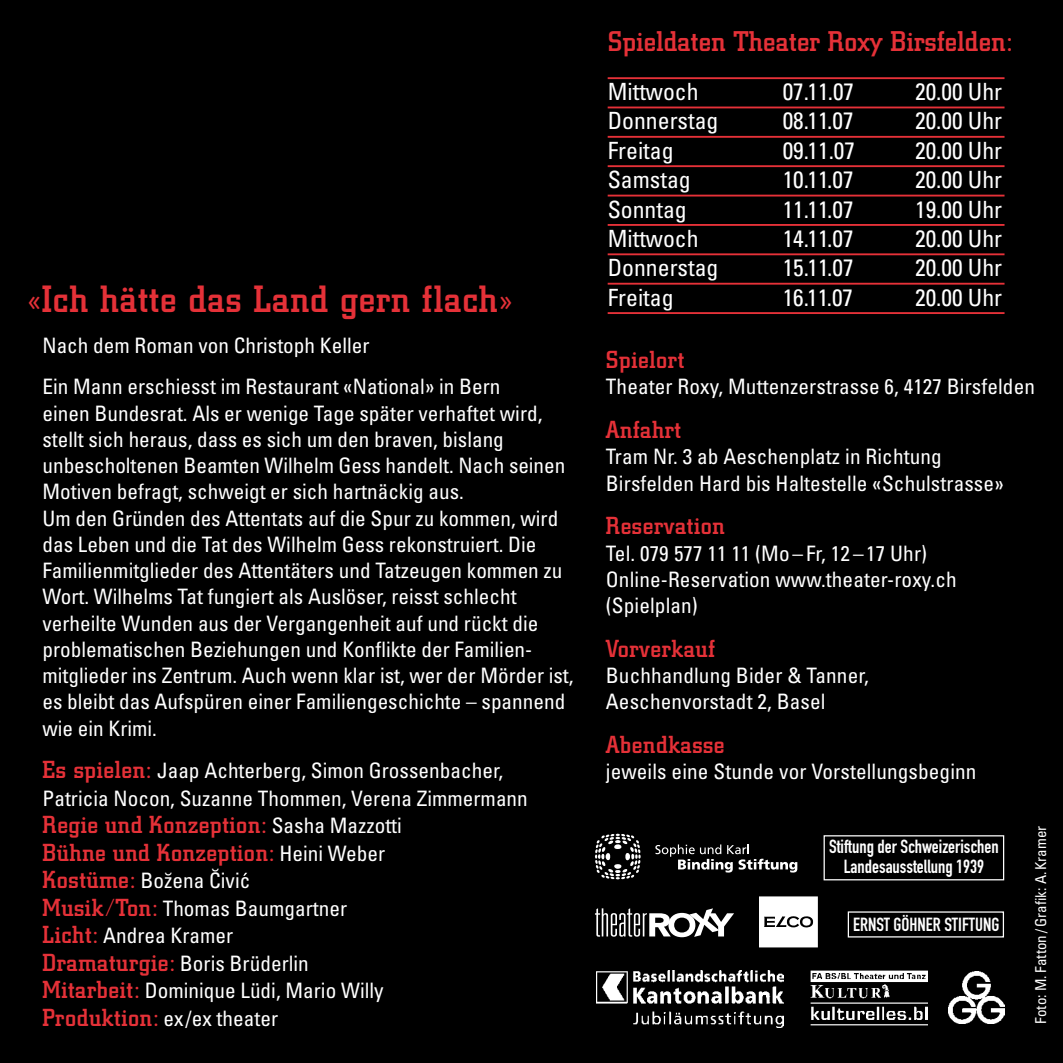
<style>
.page{position:relative;width:1063px;height:1063px;background:#000}
.page>*{position:absolute;margin:0;border:0;box-sizing:border-box;transform-origin:0 0}
.t1{font:500 37.5px "City";letter-spacing:.025em;color:#e53138}
.t2{font:500 28px "City";letter-spacing:.01em;color:#e53138}
.t3{font:500 24.5px/27.5px "City";letter-spacing:.025em;color:#e53138}
.t4{font:condensed 23.75px "Univers";color:#fff}
.t5{font:condensed 21.25px/26.2px "Univers";color:#fff}
.t6{font:18.75px/20px "DIN Engschrift";color:#fff;text-align:center}
.t7{font:condensed 15px "Univers";letter-spacing:.005em;color:#fff}
.s1{font-family:"City";font-weight:500;font-stretch:normal;font-size:24.5px;color:#e53138}
.s2{font-family:"Univers";font-weight:400;font-stretch:condensed;font-size:21.25px;color:#fff}
</style>
<div class="page">
<img style="left:810px;top:970px;width:117px;height:56px">
<img style="left:948px;top:971px;width:56px;height:52px">
<img style="left:597px;top:971px;width:187px;height:57px">
<div style="left:824px;top:835px;width:180px;height:45px;border:1px solid #fff"></div>
<svg style="left:595px;top:834px;width:46px;height:45px"></svg>
<svg style="left:655px;top:844px;width:142px;height:29px"></svg>
<svg style="left:759px;top:896px;width:59px;height:51px;background:#e8e8e8"></svg>
<svg style="left:595px;top:908px;width:139px;height:29px"></svg>
<hr style="left:608px;top:136px;width:397px;height:2px;background:#e53138">
<hr style="left:608px;top:107px;width:397px;height:1px;background:#e53138">
<hr style="left:608px;top:165px;width:397px;height:2px;background:#e53138">
<hr style="left:608px;top:195px;width:397px;height:2px;background:#e53138">
<hr style="left:608px;top:224px;width:397px;height:2px;background:#e53138">
<hr style="left:608px;top:253px;width:397px;height:2px;background:#e53138">
<hr style="left:608px;top:283px;width:397px;height:2px;background:#e53138">
<hr style="left:608px;top:312px;width:397px;height:2px;background:#e53138">
<hr style="left:608px;top:77px;width:397px;height:2px;background:#e53138">
<h1 class="t1" style="left:28px;top:278px;width:485px">«Ich hätte das Land gern flach»</h1>
<p class="t5" style="left:43px;top:324px;width:459px;line-height:41.2px">Nach dem Roman von Christoph Keller<br>Ein Mann erschiesst im Restaurant «National» in Bern</p>
<p class="t5" style="left:43px;top:399px;width:533px">einen Bundesrat. Als er wenige Tage später verhaftet wird, stellt sich heraus, dass es sich um den braven, bislang unbescholtenen Beamten Wilhelm Gess handelt. Nach seinen Motiven befragt, schweigt er sich hartnäckig aus.<br>Um den Gründen des Attentats auf die Spur zu kommen, wird das Leben und die Tat des Wilhelm Gess rekonstruiert. Die Familienmitglieder des Attentäters und Tatzeugen kommen zu Wort. Wilhelms Tat fungiert als Auslöser, reisst schlecht verheilte Wunden aus der Vergangenheit auf und rückt die problematischen Beziehungen und Konflikte der Familien&shy;mitglieder ins Zentrum. Auch wenn klar ist, wer der Mörder ist, es bleibt das Aufspüren einer Familiengeschichte – spannend wie ein Krimi.</p>
<p class="t5" style="left:43px;top:756px;width:487px;line-height:27.5px"><span class="s1">Es spielen:</span> Jaap Achterberg, Simon Grossenbacher,<br>Patricia Nocon, Suzanne Thommen, Verena Zimmermann</p>
<p class="t3" style="left:43px;top:811px;width:361px">Regie und Konzeption: <span class="s2">Sasha Mazzotti<br></span>Bühne und Konzeption: <span class="s2">Heini Weber</span></p>
<p class="t5" style="left:43px;top:866px;width:343px;line-height:27.5px"><span class="s1">Kostüme:</span> Bozena Civic<br><span class="s1">Musik/Ton:</span> Thomas Baumgartner<br><span class="s1">Licht:</span> Andrea Kramer<br><span class="s1">Dramaturgie:</span> Boris Brüderlin<br><span class="s1">Mitarbeit:</span> Dominique Lüdi, Mario Willy<br><span class="s1">Produktion:</span> ex/ex theater</p>
<p class="t5" style="left:212px;top:862px;width:7px">˘</p>
<p class="t5" style="left:166px;top:867px;width:7px">˘</p>
<h2 class="t2" style="left:608px;top:26px;width:406px">Spieldaten Theater Roxy Birsfelden:</h2>
<p class="t4" style="left:608px;top:77px;width:93px">Mittwoch</p>
<p class="t4" style="left:783px;top:77px;width:73px">07.11.07</p>
<p class="t4" style="left:915px;top:77px;width:89px">20.00 Uhr</p>
<p class="t4" style="left:608px;top:106px;width:112px">Donnerstag</p>
<p class="t4" style="left:783px;top:106px;width:72px">08.11.07</p>
<p class="t4" style="left:915px;top:106px;width:89px">20.00 Uhr</p>
<p class="t4" style="left:608px;top:135px;width:67px">Freitag</p>
<p class="t4" style="left:783px;top:135px;width:74px">09.11.07</p>
<p class="t4" style="left:915px;top:135px;width:89px">20.00 Uhr</p>
<p class="t4" style="left:608px;top:165px;width:85px">Samstag</p>
<p class="t4" style="left:783px;top:165px;width:72px">10.11.07</p>
<p class="t4" style="left:915px;top:165px;width:89px">20.00 Uhr</p>
<p class="t4" style="left:608px;top:194px;width:81px">Sonntag</p>
<p class="t4" style="left:783px;top:194px;width:72px">11.11.07</p>
<p class="t4" style="left:915px;top:194px;width:89px">19.00 Uhr</p>
<p class="t4" style="left:608px;top:223px;width:93px">Mittwoch</p>
<p class="t4" style="left:783px;top:223px;width:72px">14.11.07</p>
<p class="t4" style="left:915px;top:223px;width:89px">20.00 Uhr</p>
<p class="t4" style="left:608px;top:253px;width:112px">Donnerstag</p>
<p class="t4" style="left:783px;top:253px;width:72px">15.11.07</p>
<p class="t4" style="left:915px;top:253px;width:89px">20.00 Uhr</p>
<p class="t4" style="left:608px;top:282px;width:67px">Freitag</p>
<p class="t4" style="left:783px;top:282px;width:72px">16.11.07</p>
<p class="t4" style="left:915px;top:282px;width:89px">20.00 Uhr</p>
<p class="t3" style="left:606px;top:347px;width:80px">Spielort</p>
<p class="t5" style="left:606px;top:373px;width:431px">Theater Roxy, Muttenzerstrasse 6, 4127 Birsfelden</p>
<p class="t3" style="left:606px;top:417px;width:77px">Anfahrt</p>
<p class="t5" style="left:606px;top:443px;width:399px">Tram Nr. 3 ab Aeschenplatz in Richtung<br>Birsfelden Hard bis Haltestelle «Schulstrasse»</p>
<p class="t3" style="left:606px;top:513px;width:120px">Reservation</p>
<p class="t5" style="left:606px;top:539px;width:352px">Tel. 079 577 11 11 (Mo– Fr, 12 –17 Uhr)<br>Online-Reservation www.theater-roxy.ch (Spielplan)</p>
<p class="t3" style="left:606px;top:635px;width:111px">Vorverkauf</p>
<p class="t5" style="left:606px;top:662px;width:264px">Buchhandlung Bider &amp; Tanner,<br>Aeschenvorstadt 2, Basel</p>
<p class="t3" style="left:606px;top:732px;width:120px">Abendkasse</p>
<p class="t5" style="left:606px;top:758px;width:372px">jeweils eine Stunde vor Vorstellungsbeginn</p>
<p class="t6" style="left:829px;top:837px;width:171px">Stiftung der Schweizerischen<br>Landesausstellung 1939</p>
<p class="t6" style="left:853px;top:914px;width:148px">ERNST GÖHNER STIFTUNG</p>
<p class="t7" style="left:1031px;top:1024px;width:200px;rotate:-90deg">Foto: M. Fatton /Grafik: A.Kramer</p>
</div>
